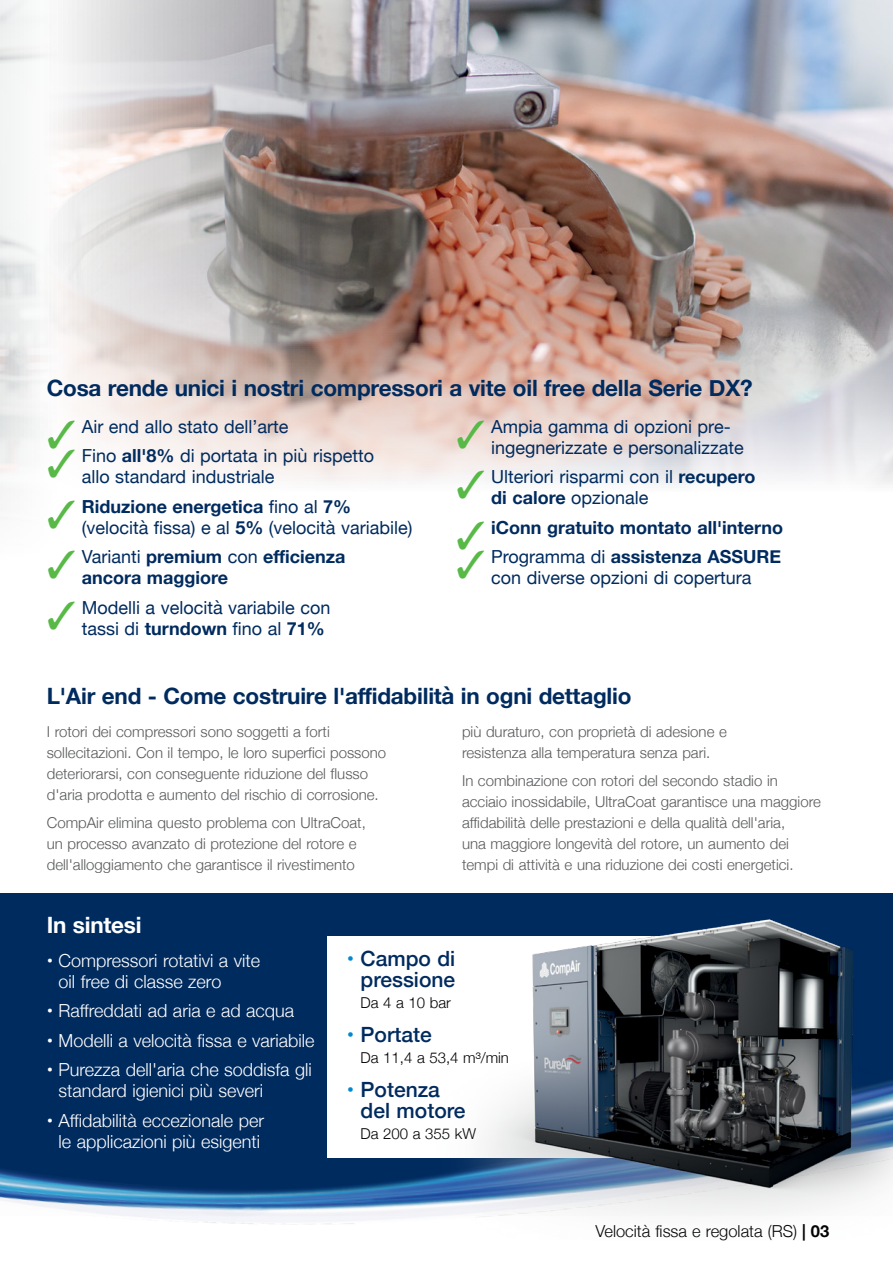
<style>
.page{position:relative;width:893px;height:1263px;background:#fff}
.page>*{position:absolute;margin:0;border:0;box-sizing:border-box;transform-origin:0 0}
.t1{font:700 22.5px "Helvetica Neue";letter-spacing:-.01em;color:#002b5f}
.t2{font:700 22.5px "Helvetica Neue";letter-spacing:-.01em;color:#fff}
.t3{font:500 21px/21px "Helvetica Neue";color:#002b5f;text-align:right}
.t4{font:18px/21px "Helvetica Neue";color:#002b5f}
.t5{font:300 18px/21px "Helvetica Neue";color:#fff}
.t6{font:700 18px/21px "Helvetica Neue";color:#002b5f}
.t7{font:300 16.5px "Helvetica Neue";color:#000}
.t8{font:300 15px/21px "Helvetica Neue";color:#58595b}
.t9{font:300 15px "Helvetica Neue";color:#000}
.s1{color:#58b947}
.s2{font-weight:700}
.s3{font-weight:400}
.s4{font-weight:700;color:#0089cf}
</style>
<div class="page">
<img style="left:97px;top:0;width:796px;height:485px">
<div style="left:0;top:893px;width:893px;height:322px;background:#002b5f"></div>
<img style="left:0;top:1157px;width:437px;height:67px">
<div style="left:327px;top:936px;width:344px;height:221px;background:#fff"></div>
<img style="left:437px;top:919px;width:456px;height:298px">
<h1 class="t1" style="left:47px;top:370px;width:707px">Cosa rende unici i nostri compressori a vite oil free della Serie DX?</h1>
<p class="t4" style="left:47px;top:417px;width:243px"><span class="s1">✓</span> Air end allo stato dell’arte</p>
<p class="t4" style="left:82px;top:446px;width:294px;text-indent:-35px"><span class="s1">✓</span> Fino <span class="s2">all'8%</span> di portata in più rispetto allo standard industriale</p>
<p class="t4" style="left:82px;top:497px;width:332px;text-indent:-35px"><span class="s1">✓</span> <span class="s2">Riduzione energetica</span> fino al <span class="s2">7% </span>(velocità fissa) e al <span class="s2">5%</span> (velocità variabile)</p>
<p class="t6" style="left:82px;top:547px;width:265px;text-indent:-35px"><span class="s1">✓</span> <span class="s3">Varianti</span> premium <span class="s3">con</span> efficienza ancora maggiore</p>
<p class="t4" style="left:82px;top:598px;width:250px;text-indent:-35px"><span class="s1">✓</span> Modelli a velocità variabile con tassi di <span class="s2">turndown</span> fino al <span class="s2">71%</span></p>
<p class="t4" style="left:491px;top:417px;width:254px;text-indent:-35px"><span class="s1">✓</span> Ampia gamma di opzioni pre&shy;ingegnerizzate e personalizzate</p>
<p class="t4" style="left:491px;top:467px;width:266px;text-indent:-35px"><span class="s1">✓</span> Ulteriori risparmi con il <span class="s2">recupero di calore</span> opzionale</p>
<p class="t6" style="left:456px;top:517px;width:328px"><span class="s1">✓</span> iConn gratuito montato all'interno</p>
<p class="t4" style="left:456px;top:547px;width:326px;text-align:center"><span class="s1">✓</span> Programma di <span class="s2">assistenza ASSURE </span>con diverse opzioni di copertura</p>
<h1 class="t1" style="left:47px;top:678px;width:586px">L'Air end - Come costruire l'affidabilità in ogni dettaglio</h1>
<p class="t8" style="left:47px;top:720px;width:341px">I rotori dei compressori sono soggetti a forti sollecitazioni. Con il tempo, le loro superfici possono deteriorarsi, con conseguente riduzione del flusso d'aria prodotta e aumento del rischio di corrosione.</p>
<p class="t8" style="left:47px;top:811px;width:321px">CompAir elimina questo problema con UltraCoat, un processo avanzato di protezione del rotore e dell'alloggiamento che garantisce il rivestimento</p>
<p class="t8" style="left:462px;top:720px;width:266px">più duraturo, con proprietà di adesione e resistenza alla temperatura senza pari.</p>
<p class="t8" style="left:462px;top:769px;width:360px">In combinazione con rotori del secondo stadio in acciaio inossidabile, UltraCoat garantisce una maggiore affidabilità delle prestazioni e della qualità dell'aria,<br>una maggiore longevità del rotore, un aumento dei tempi di attività e una riduzione dei costi energetici.</p>
<h1 class="t2" style="left:47px;top:907px;width:96px">In sintesi</h1>
<p class="t5" style="left:59px;top:948px;width:203px;text-indent:-12px"><span class="s2">•</span> Compressori rotativi a vite oil free di classe zero</p>
<p class="t5" style="left:47px;top:999px;width:249px"><span class="s2">•</span> Raffreddati ad aria e ad acqua</p>
<p class="t5" style="left:47px;top:1028px;width:269px"><span class="s2">•</span> Modelli a velocità fissa e variabile</p>
<p class="t5" style="left:59px;top:1058px;width:255px;text-indent:-12px"><span class="s2">•</span> Purezza dell'aria che soddisfa gli standard igienici più severi</p>
<p class="t5" style="left:47px;top:1108px;width:219px;text-align:center"><span class="s2">•</span> Affidabilità eccezionale per le applicazioni più esigenti</p>
<h2 class="t3" style="left:347px;top:946px;width:110px"><span class="s4">•</span> Campo di pressione</h2>
<p class="t9" style="left:361px;top:990px;width:92px">Da 4 a 10 bar</p>
<h2 class="t3" style="left:347px;top:1022px;width:86px"><span class="s4">•</span> Portate</h2>
<p class="t9" style="left:361px;top:1045px;width:150px">Da 11,4 a 53,4 m³/min</p>
<h2 class="t3" style="left:361px;top:1077px;width:106px;text-align:left;text-indent:-14px"><span class="s4">•</span> Potenza del motore</h2>
<p class="t9" style="left:361px;top:1121px;width:117px">Da 200 a 355 kW</p>
<p class="t7" style="left:596px;top:1217px;width:235px">Velocità fissa e regolata (RS) <span class="s2">| 03</span></p>
</div>
